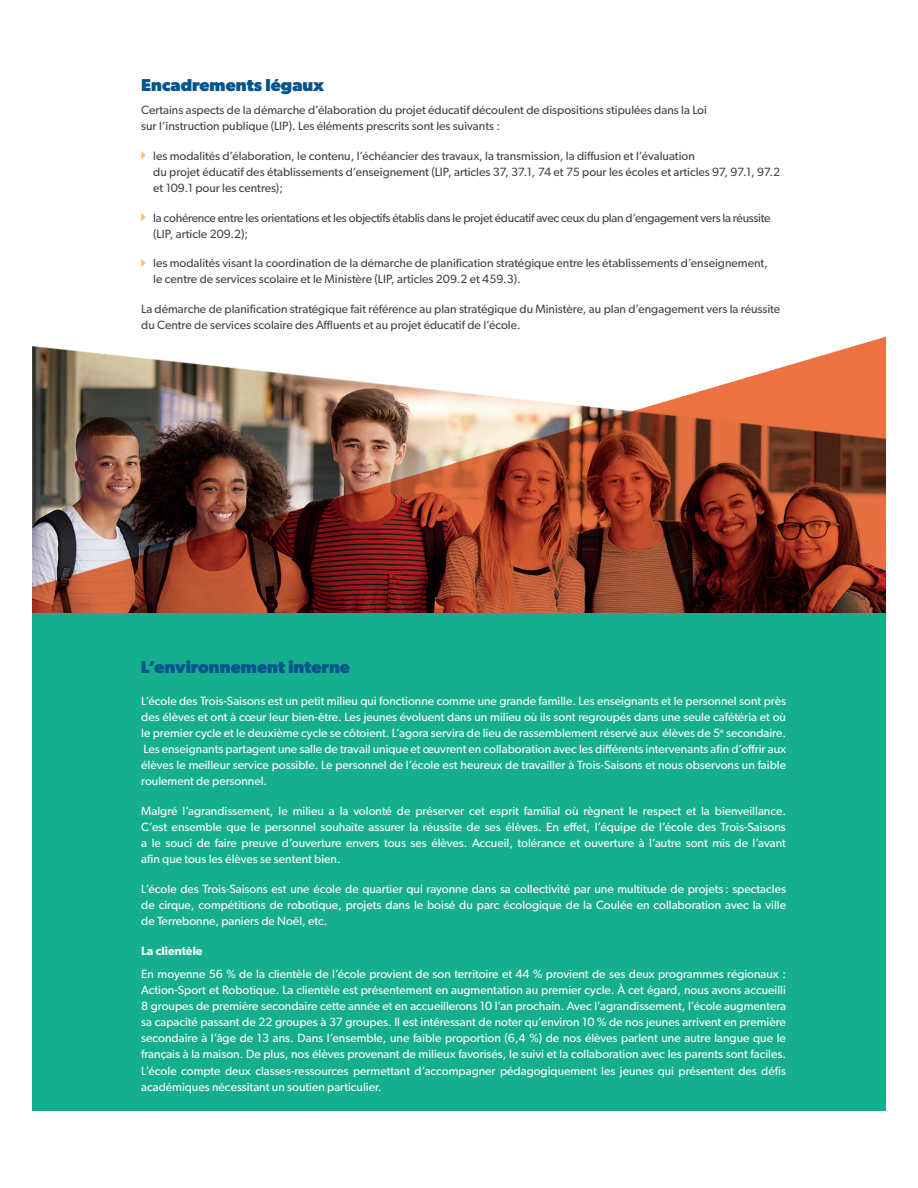
<style>
.page{position:relative;width:918px;height:1188px;background:#fff}
.page>*{position:absolute;margin:0;border:0;box-sizing:border-box;transform-origin:0 0}
.t1{font:700 17.25px "Gibson";color:#05548c}
.t2{font:12px/16.2px "Gibson";color:#fff;text-align:justify}
.t3{font:12px/16.2px "Gibson";color:#424546}
.t4{font:12px/16.2px "Gibson";letter-spacing:-.02em;color:#424546}
.t5{font:600 12px "Gibson";color:#fff}
</style>
<div class="page">
<div style="left:32px;top:580px;width:854px;height:531px;background:#15af8d"></div>
<svg style="left:141px;top:151px;width:5px;height:9px"></svg>
<svg style="left:141px;top:213px;width:5px;height:9px"></svg>
<svg style="left:141px;top:258px;width:5px;height:9px"></svg>
<img style="left:32px;top:336px;width:854px;height:277px">
<h1 class="t1" style="left:141px;top:75px;width:185px">Encadrements légaux</h1>
<p class="t3" style="left:141px;top:102px;width:567px">Certains aspects de la démarche d’élaboration du projet éducatif découlent de dispositions stipulées dans la Loi sur l’instruction publique (LIP). Les éléments prescrits sont les suivants :</p>
<p class="t3" style="left:153px;top:147px;width:629px">les modalités d’élaboration, le contenu, l’échéancier des travaux, la transmission, la diffusion et l’évaluation<br>du projet éducatif des établissements d’enseignement (LIP, articles 37, 37.1, 74 et 75 pour les écoles et articles 97, 97.1, 97.2 et 109.1 pour les centres);</p>
<p class="t4" style="left:153px;top:209px;width:619px">la cohérence entre les orientations et les objectifs établis dans le projet éducatif avec ceux du plan d’engagement vers la réussite (LIP, article 209.2);</p>
<p class="t3" style="left:153px;top:255px;width:616px">les modalités visant la coordination de la démarche de planification stratégique entre les établissements d’enseignement, le centre de services scolaire et le Ministère (LIP, articles 209.2 et 459.3).</p>
<p class="t3" style="left:141px;top:301px;width:640px">La démarche de planification stratégique fait référence au plan stratégique du Ministère, au plan d’engagement vers la réussite du Centre de services scolaire des Affluents et au projet éducatif de l’école.</p>
<h1 class="t1" style="left:141px;top:657px;width:211px">L’environnement interne</h1>
<p class="t2" style="left:141px;top:692px;width:646px">L’école des Trois-Saisons est un petit milieu qui fonctionne comme une grande famille. Les enseignants et le personnel sont près des élèves et ont à cœur leur bien-être. Les jeunes évoluent dans un milieu où ils sont regroupés dans une seule cafétéria et où le premier cycle et le deuxième cycle se côtoient. L’agora servira de lieu de rassemblement réservé aux élèves de 5<sup>e</sup> secondaire.<br>Les enseignants partagent une salle de travail unique et œuvrent en collaboration avec les différents intervenants afin d’offrir aux élèves le meilleur service possible. Le personnel de l’école est heureux de travailler à Trois-Saisons et nous observons un faible roulement de personnel.</p>
<p class="t2" style="left:141px;top:803px;width:646px">Malgré l’agrandissement, le milieu a la volonté de préserver cet esprit familial où règnent le respect et la bienveillance.<br>C’est ensemble que le personnel souhaite assurer la réussite de ses élèves. En effet, l’équipe de l’école des Trois-Saisons a le souci de faire preuve d’ouverture envers tous ses élèves. Accueil, tolérance et ouverture à l’autre sont mis de l’avant afin que tous les élèves se sentent bien.</p>
<p class="t2" style="left:141px;top:881px;width:646px">L’école des Trois-Saisons est une école de quartier qui rayonne dans sa collectivité par une multitude de projets : spectacles de cirque, compétitions de robotique, projets dans le boisé du parc écologique de la Coulée en collaboration avec la ville de Terrebonne, paniers de Noël, etc.</p>
<p class="t5" style="left:141px;top:944px;width:63px">La clientèle</p>
<p class="t2" style="left:141px;top:965px;width:646px">En moyenne 56 % de la clientèle de l’école provient de son territoire et 44 % provient de ses deux programmes régionaux :<br>Action-Sport et Robotique. La clientèle est présentement en augmentation au premier cycle. À cet égard, nous avons accueilli 8 groupes de première secondaire cette année et en accueillerons 10 l’an prochain. Avec l’agrandissement, l’école augmentera sa capacité passant de 22 groupes à 37 groupes. Il est intéressant de noter qu’environ 10 % de nos jeunes arrivent en première secondaire à l’âge de 13 ans. Dans l’ensemble, une faible proportion (6,4 %) de nos élèves parlent une autre langue que le français à la maison. De plus, nos élèves provenant de milieux favorisés, le suivi et la collaboration avec les parents sont faciles.<br>L’école compte deux classes-ressources permettant d’accompagner pédagogiquement les jeunes qui présentent des défis académiques nécessitant un soutien particulier.</p>
</div>
